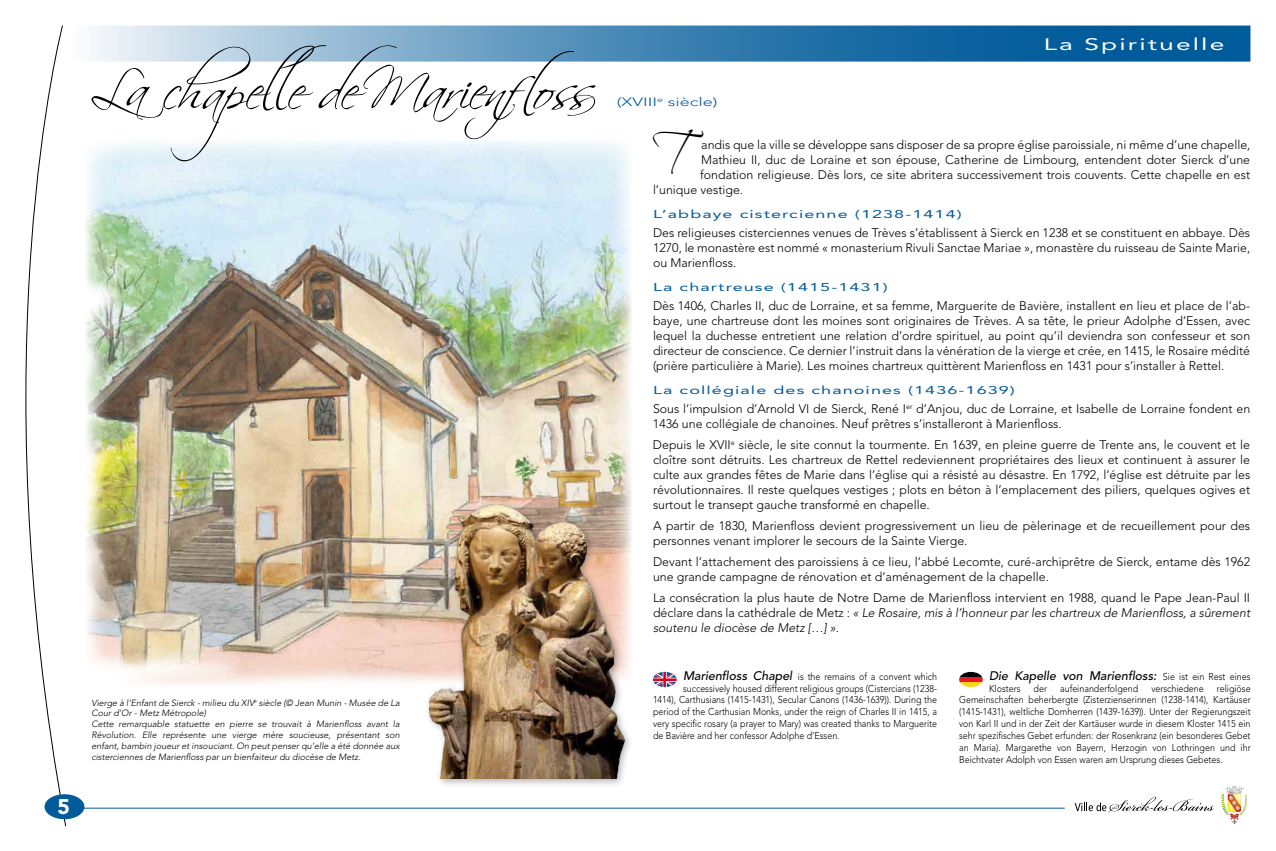
<style>
.page{position:relative;width:1276px;height:851px;background:#fff}
.page>*{position:absolute;margin:0;border:0;box-sizing:border-box;transform-origin:0 0}
.t1{font:54.3px "Scriptina Pro";color:#000}
.t2{font:48.07px "Scriptina Pro";color:#000}
.t3{font:900 21px "Avenir";color:#fff}
.t4{font:16.5px "Avenir";letter-spacing:.08em;color:#fff;scale:1.6 1}
.t5{font:300 12.38px/14.9px "Avenir";color:#000;text-align:justify}
.t6{font:italic 500 12.38px "Avenir";color:#000}
.t7{font:300 12px "Avenir";color:#005b9a;scale:1.5 1}
.t8{font:11.25px "Avenir";letter-spacing:.06em;color:#005b9a;scale:1.6 1}
.t9{font:300 9.9px/11.9px "Avenir";color:#000;text-align:justify;scale:.9 1}
.t10{font:italic 300 9px/10.8px "Avenir";color:#000}
.s1{font-style:italic}
.s2{font-weight:500;font-style:italic;font-size:12.38px}
.s3{font-weight:300;font-style:normal;font-size:9.9px}
</style>
<div class="page">
<svg style="left:25px;top:25px;width:42px;height:801px"></svg>
<hr style="left:65px;top:807px;width:999px;height:1px;background:#005b9a">
<svg style="left:1221px;top:786px;width:26px;height:37px"></svg>
<svg style="left:1074px;top:796px;width:140px;height:16px"></svg>
<div style="left:44px;top:794px;width:40px;height:25px;background:#005b9a;border-radius:50%"></div>
<svg style="left:653px;top:671px;width:23px;height:16px"></svg>
<svg style="left:960px;top:671px;width:22px;height:5px"></svg>
<div style="left:959px;top:676px;width:23px;height:6px;background:#e21b28"></div>
<svg style="left:960px;top:682px;width:22px;height:5px"></svg>
<img style="left:86px;top:161px;width:545px;height:523px">
<svg style="left:56px;top:26px;width:1194px;height:135px"></svg>
<div style="left:424px;top:499px;width:209px;height:288px;background:#000;opacity:.3"></div>
<img style="left:423px;top:492px;width:210px;height:286px">
<h3 class="t3" style="left:58px;top:794px;width:14px">5</h3>
<h1 class="t1" style="left:91px;top:57px;width:508px">Lch e e e Marienfoss</h1>
<p class="t10" style="left:91px;top:697px;width:310px">Vierge à l’Enfant de Sierck - milieu du XIV<sup>e</sup> siècle (© Jean Munin - Musée de La Cour d’Or - Metz Métropole)<br>Cette remarquable statuette en pierre se trouvait à Marienfloss avant la Révolution. Elle représente une vierge mère soucieuse, présentant son enfant, bambin joueur et insouciant. On peut penser qu’elle a été donnée aux cisterciennes de Marienfloss par un bienfaiteur du diocèse de Metz.</p>
<p class="t7" style="left:617px;top:95px;width:69px">(XVIII<sup>e</sup> siècle)</p>
<h3 class="t4" style="left:1044px;top:34px;width:114px">La Spirituelle</h3>
<h2 class="t2" style="left:667px;top:125px;width:54px">T</h2>
<p class="t5" style="left:701px;top:138px;width:550px">andis que la ville se développe sans disposer de sa propre église paroissiale, ni même d’une chapelle,</p>
<p class="t5" style="left:701px;top:152px;width:550px">Mathieu II, duc de Loraine et son épouse, Catherine de Limbourg, entendent doter Sierck d’une</p>
<p class="t5" style="left:700px;top:167px;width:551px">fondation religieuse. Dès lors, ce site abritera successivement trois couvents. Cette chapelle en est</p>
<p class="t5" style="left:653px;top:182px;width:92px">l’unique vestige.</p>
<p class="t8" style="left:653px;top:208px;width:194px">L’abbaye cistercienne (1238-1414)</p>
<p class="t5" style="left:653px;top:225px;width:599px">Des religieuses cisterciennes venues de Trèves s’établissent à Sierck en 1238 et se constituent en abbaye. Dès 1270, le monastère est nommé « monasterium Rivuli Sanctae Mariae », monastère du ruisseau de Sainte Marie, ou Marienfloss.</p>
<p class="t8" style="left:653px;top:281px;width:148px">La chartreuse (1415-1431)</p>
<p class="t5" style="left:653px;top:298px;width:599px">Dès 1406, Charles II, duc de Lorraine, et sa femme, Marguerite de Bavière, installent en lieu et place de l’ab&shy;baye, une chartreuse dont les moines sont originaires de Trèves. A sa tête, le prieur Adolphe d’Essen, avec lequel la duchesse entretient une relation d’ordre spirituel, au point qu’il deviendra son confesseur et son directeur de conscience. Ce dernier l’instruit dans la vénération de la vierge et crée, en 1415, le Rosaire médité (prière particulière à Marie). Les moines chartreux quittèrent Marienfloss en 1431 pour s’installer à Rettel.</p>
<p class="t8" style="left:653px;top:383px;width:228px">La collégiale des chanoines (1436-1639)</p>
<p class="t5" style="left:653px;top:401px;width:599px">Sous l’impulsion d’Arnold VI de Sierck, René I<sup>er</sup> d’Anjou, duc de Lorraine, et Isabelle de Lorraine fondent en<br>1436 une collégiale de chanoines. Neuf prêtres s’installeront à Marienfloss.</p>
<p class="t5" style="left:653px;top:437px;width:599px">Depuis le XVII<sup>e</sup> siècle, le site connut la tourmente. En 1639, en pleine guerre de Trente ans, le couvent et le cloître sont détruits. Les chartreux de Rettel redeviennent propriétaires des lieux et continuent à assurer le culte aux grandes fêtes de Marie dans l’église qui a résisté au désastre. En 1792, l’église est détruite par les révolutionnaires. Il reste quelques vestiges ; plots en béton à l’emplacement des piliers, quelques ogives et surtout le transept gauche transformé en chapelle.</p>
<p class="t5" style="left:653px;top:518px;width:599px">A partir de 1830, Marienfloss devient progressivement un lieu de pèlerinage et de recueillement pour des personnes venant implorer le secours de la Sainte Vierge.</p>
<p class="t5" style="left:653px;top:554px;width:598px">Devant l’attachement des paroissiens à ce lieu, l’abbé Lecomte, curé-archiprêtre de Sierck, entame dès 1962 une grande campagne de rénovation et d’aménagement de la chapelle.</p>
<p class="t5" style="left:653px;top:590px;width:598px">La consécration la plus haute de Notre Dame de Marienfloss intervient en 1988, quand le Pape Jean-Paul II déclare dans la cathédrale de Metz : <span class="s1">« Le Rosaire, mis à l’honneur par les chartreux de Marienfloss, a sûrement soutenu le diocèse de Metz […] »</span>.</p>
<p class="t9" style="left:683px;top:670px;width:284px"><span class="s2">Marienfloss Chapel</span> is the remains of a convent which</p>
<p class="t9" style="left:683px;top:682px;width:284px">successively housed different religious groups (Cistercians (1238-</p>
<p class="t9" style="left:653px;top:694px;width:317px">1414), Carthusians (1415-1431), Secular Canons (1436-1639)). During the</p>
<p class="t9" style="left:653px;top:705px;width:317px">period of the Carthusian Monks, under the reign of Charles II in 1415, a</p>
<p class="t9" style="left:653px;top:717px;width:317px">very specific rosary (a prayer to Mary) was created thanks to Marguerite</p>
<p class="t9" style="left:653px;top:729px;width:209px">de Bavière and her confessor Adolphe d’Essen.</p>
<p class="t6" style="left:989px;top:668px;width:263px">Die Kapelle von Marienfloss: <span class="s3">Sie ist ein Rest eines</span></p>
<p class="t9" style="left:989px;top:682px;width:36px">Klosters</p>
<p class="t9" style="left:1033px;top:682px;width:16px">der</p>
<p class="t9" style="left:1060px;top:682px;width:88px">aufeinanderfolgend</p>
<p class="t9" style="left:1151px;top:682px;width:60px">verschiedene</p>
<p class="t9" style="left:959px;top:682px;width:325px;text-indent:258px">religiöse Gemeinschaften beherbergte (Zisterzienserinnen (1238-1414), Kartäuser (1415-1431), weltliche Domherren (1439-1639)). Unter der Regierungszeit von Karl II und in der Zeit der Kartäuser wurde in diesem Kloster 1415 ein sehr spezifisches Gebet erfunden: der Rosenkranz (ein besonderes Gebet an Maria). Margarethe von Bayern, Herzogin von Lothringen und ihr Beichtvater Adolph von Essen waren am Ursprung dieses Gebetes.</p>
</div>
